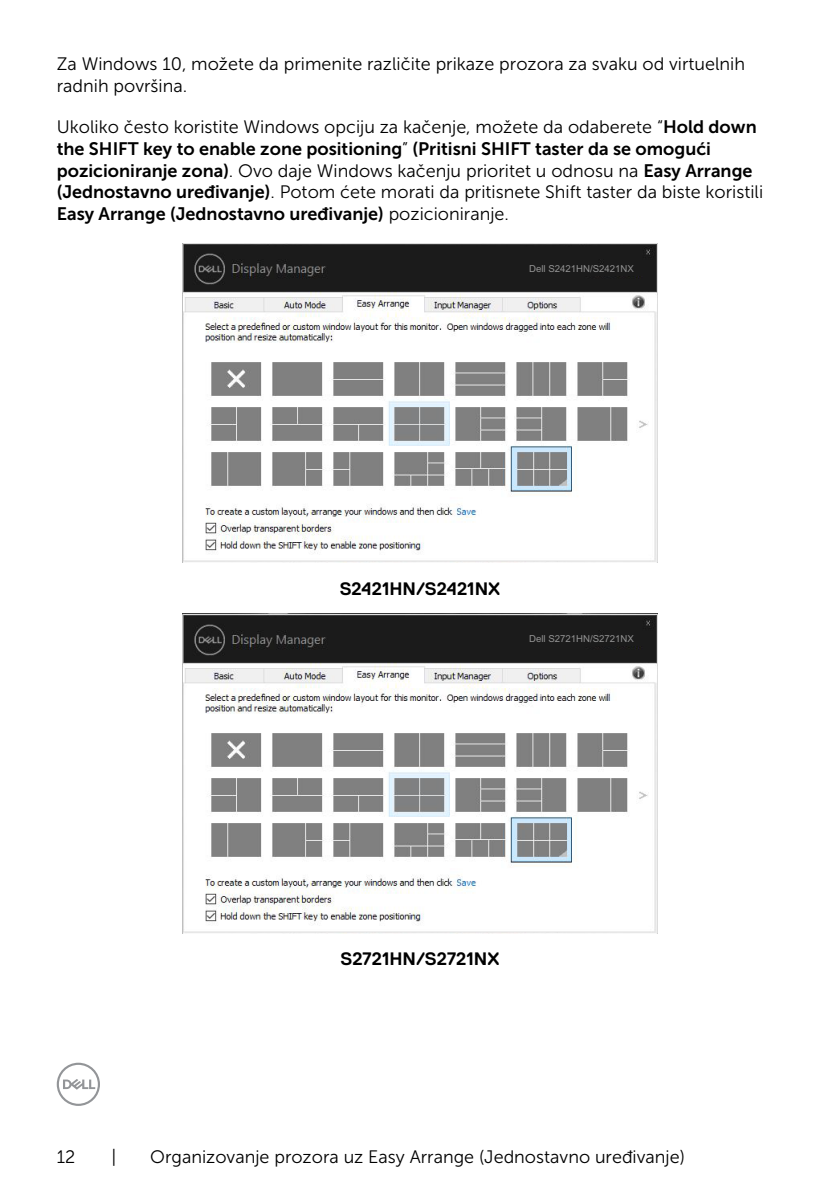
<style>
.page{position:relative;width:840px;height:1191px;background:#fff}
.page>*{position:absolute;margin:0;border:0;box-sizing:border-box;transform-origin:0 0}
.t1{font:18px/21.6px "Museo Sans For Dell 300";color:#000}
.t2{font:18px "Museo Sans For Dell 700";color:#000}
.t3{font:700 18px "Dell Replica";color:#000}
.t4{font:9.6px "Arial";color:#939393}
.s1{font-family:"Museo Sans For Dell 700"}
.s2{font-family:"Museo Sans For Dell 300"}
</style>
<div class="page">
<svg style="left:57px;top:1062px;width:43px;height:44px"></svg>
<img style="left:182px;top:243px;width:475px;height:320px">
<div style="left:539px;top:264px;width:103px;height:12px;background:#1b1b1b"></div>
<img style="left:182px;top:614px;width:475px;height:319px">
<div style="left:539px;top:634px;width:103px;height:12px;background:#1b1b1b"></div>
<p class="t1" style="left:57px;top:53px;width:689px">Za Windows 10, možete da primenite različite prikaze prozora za svaku od virtuelnih radnih površina.</p>
<p class="t1" style="left:57px;top:117px;width:701px">Ukoliko često koristite Windows opciju za kačenje, možete da odaberete “<span class="s1">Hold down</span></p>
<p class="t2" style="left:57px;top:139px;width:655px">the SHIFT key to enable zone positioning<span class="s2">”</span> (Pritisni SHIFT taster da se omogući</p>
<p class="t1" style="left:57px;top:160px;width:707px"><span class="s1">pozicioniranje zona)</span>. Ovo daje Windows kačenju prioritet u odnosu na <span class="s1">Easy Arrange (Jednostavno uređivanje)</span>. Potom ćete morati da pritisnete Shift taster da biste koristili</p>
<p class="t2" style="left:57px;top:204px;width:453px">Easy Arrange (Jednostavno uređivanje) <span class="s2">pozicioniranje.</span></p>
<p class="t4" style="left:529px;top:263px;width:106px">Dell S2421HN/S2421NX</p>
<p class="t3" style="left:339px;top:578px;width:162px">S2421HN/S2421NX</p>
<p class="t4" style="left:529px;top:633px;width:106px">Dell S2721HN/S2721NX</p>
<p class="t3" style="left:340px;top:948px;width:160px">S2721HN/S2721NX</p>
<p class="t1" style="left:57px;top:1145px;width:20px">12</p>
<p class="t1" style="left:111px;top:1145px;width:6px">|</p>
<p class="t1" style="left:150px;top:1145px;width:536px">Organizovanje prozora uz Easy Arrange (Jednostavno uređivanje)</p>
</div>
